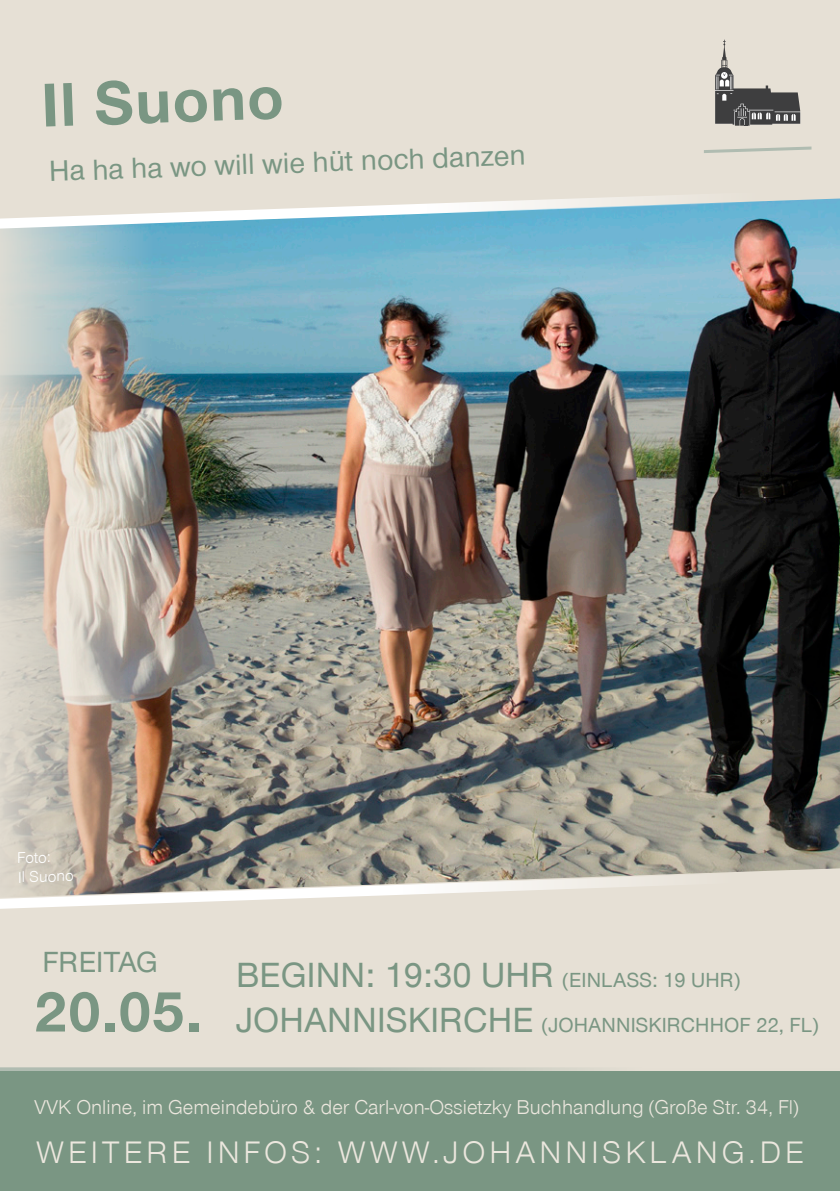
<style>
.page{position:relative;width:840px;height:1191px;background:#fff}
.page>*{position:absolute;margin:0;border:0;box-sizing:border-box;transform-origin:0 0}
.t1{font:700 64px "Nordelbica";color:#7a9683}
.t2{font:700 60px "Nordelbica";color:#7a9683}
.t3{font:500 36px "Nordelbica";letter-spacing:.005em;color:#7a9683}
.t4{font:32px "Nordelbica";letter-spacing:.125em;color:#ece7de}
.t5{font:500 30px "Nordelbica";color:#7a9683}
.t6{font:500 21px "Nordelbica";letter-spacing:.005em;color:#7a9683}
.t7{font:20.6px "Nordelbica";color:#ece7de}
.t8{font:16px/19.2px "Nordelbica";color:#fff}
.s1{font-size:21px}
.s2{font-size:36px}
</style>
<div class="page">
<div style="left:0;top:0;width:839px;height:1191px;background:#e6e0d5"></div>
<svg style="left:0;top:1067px;width:588px;height:4px;background:#bdc4b9"></svg>
<div style="left:0;top:1071px;width:839px;height:120px;background:#7a9683"></div>
<img style="left:153px;top:231px;width:686px;height:636px">
<img style="left:0;top:231px;width:153px;height:636px">
<svg style="left:0;top:195px;width:839px;height:36px"></svg>
<svg style="left:0;top:867px;width:839px;height:42px"></svg>
<svg style="left:715px;top:40px;width:84px;height:86px"></svg>
<svg style="left:704px;top:146px;width:108px;height:7px"></svg>
<h1 class="t1" style="left:40px;top:68px;width:243px;rotate:-2deg">Il Suono</h1>
<h3 class="t5" style="left:49px;top:154px;width:477px;rotate:-2deg">Ha ha ha wo will wie hüt noch danzen</h3>
<p class="t8" style="left:16px;top:848px;width:58px;rotate:-2deg">Foto:<br>Il Suono</p>
<h3 class="t5" style="left:43px;top:944px;width:117px">FREITAG</h3>
<h2 class="t2" style="left:34px;top:976px;width:169px">20.05.</h2>
<h3 class="t3" style="left:236px;top:954px;width:505px">BEGINN: 19:30 UHR <span class="s1">(EINLASS: 19 UHR)</span></h3>
<p class="t6" style="left:236px;top:1012px;width:583px"><span class="s2">JOHANNISKIRCHE</span> (JOHANNISKIRCHHOF 22, FL)</p>
<p class="t7" style="left:34px;top:1095px;width:765px">VVK Online, im Gemeindebüro &amp; der Carl-von-Ossietzky Buchhandlung (Große Str. 34, Fl)</p>
<h3 class="t4" style="left:36px;top:1134px;width:768px">WEITERE INFOS: WWW.JOHANNISKLANG.DE</h3>
</div>
